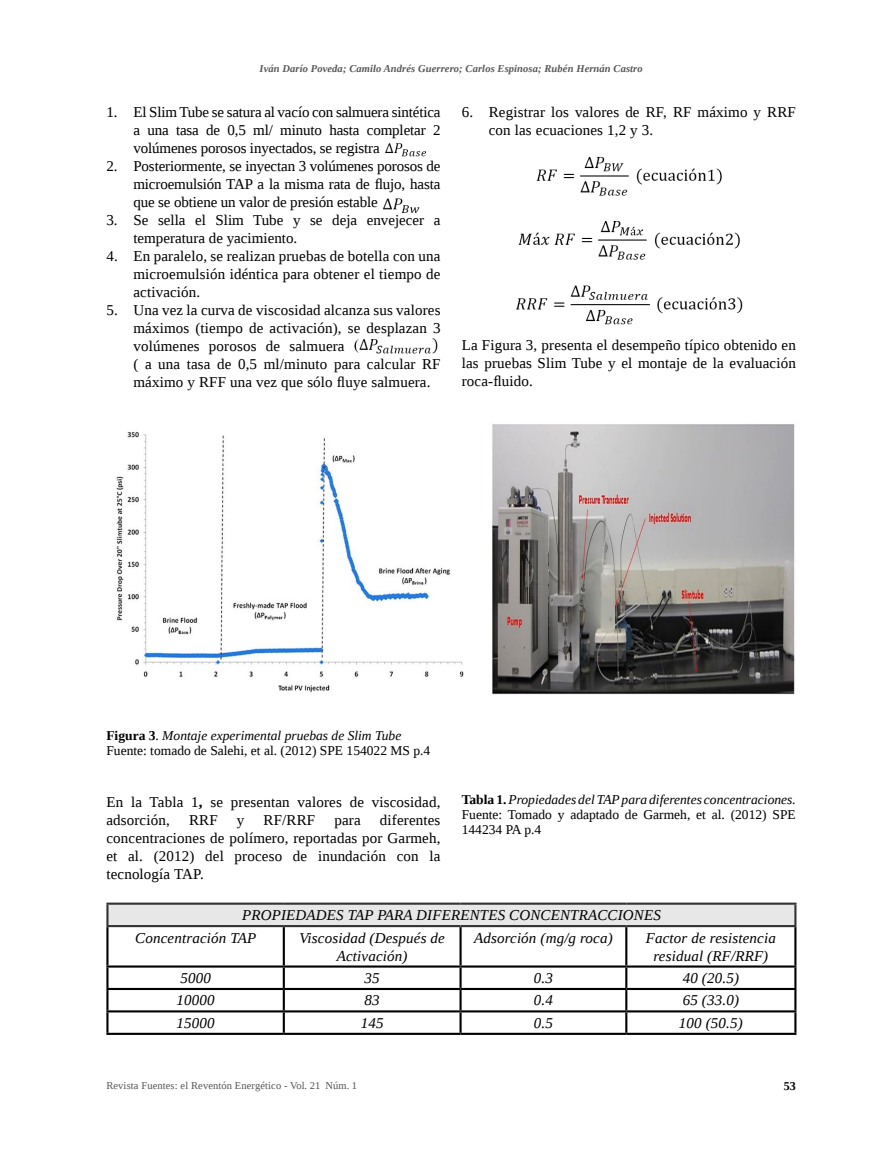
<style>
.page{position:relative;width:881px;height:1149px;background:#fff}
.page>*{position:absolute;margin:0;border:0;box-sizing:border-box;transform-origin:0 0}
.t1{font:15px/18px "Liberation Serif";letter-spacing:.01em;color:#000;text-align:justify}
.t2{font:italic 15px/18px "Liberation Serif";letter-spacing:.01em;color:#000;text-align:center}
.t3{font:13.5px/15px "Liberation Serif";color:#000}
.t4{font:700 12px "Liberation Serif";color:#000}
.t5{font:italic 700 10.5px "Liberation Serif";letter-spacing:.01em;color:#575756}
.t6{font:10.5px "Liberation Serif";letter-spacing:.01em;color:#575756}
.s1{font-weight:700}
.s2{font-style:italic}
</style>
<div class="page">
<img style="left:385px;top:143px;width:41px;height:14px">
<img style="left:383px;top:198px;width:37px;height:15px">
<img style="left:354px;top:338px;width:84px;height:16px">
<img style="left:516px;top:156px;width:227px;height:169px">
<img style="left:116px;top:424px;width:679px;height:271px">
<div style="left:107px;top:903px;width:688px;height:22px;background:#e7e7e7"></div>
<hr style="left:106px;top:902px;width:178px;height:2px;background:#333">
<hr style="left:106px;top:904px;width:2px;height:20px;background:#333">
<hr style="left:284px;top:902px;width:176px;height:2px;background:#333">
<hr style="left:460px;top:902px;width:166px;height:2px;background:#333">
<hr style="left:626px;top:902px;width:170px;height:2px;background:#333">
<hr style="left:794px;top:904px;width:2px;height:20px;background:#333">
<hr style="left:106px;top:924px;width:178px;height:2px;background:#333">
<hr style="left:284px;top:924px;width:176px;height:2px;background:#333">
<hr style="left:460px;top:924px;width:166px;height:2px;background:#333">
<hr style="left:626px;top:924px;width:170px;height:2px;background:#333">
<hr style="left:106px;top:926px;width:2px;height:39px;background:#000">
<hr style="left:282px;top:926px;width:3px;height:39px;background:#000">
<hr style="left:459px;top:926px;width:2px;height:39px;background:#000">
<hr style="left:625px;top:926px;width:2px;height:39px;background:#000">
<hr style="left:794px;top:926px;width:2px;height:39px;background:#000">
<hr style="left:106px;top:965px;width:178px;height:2px;background:#000">
<hr style="left:106px;top:967px;width:2px;height:20px;background:#000">
<hr style="left:284px;top:965px;width:176px;height:2px;background:#000">
<hr style="left:282px;top:967px;width:3px;height:20px;background:#000">
<hr style="left:460px;top:965px;width:166px;height:2px;background:#000">
<hr style="left:459px;top:967px;width:2px;height:20px;background:#000">
<hr style="left:626px;top:965px;width:170px;height:2px;background:#000">
<hr style="left:625px;top:967px;width:2px;height:20px;background:#000">
<hr style="left:794px;top:967px;width:2px;height:20px;background:#000">
<hr style="left:106px;top:987px;width:178px;height:2px;background:#000">
<hr style="left:106px;top:989px;width:2px;height:21px;background:#000">
<hr style="left:284px;top:987px;width:176px;height:2px;background:#000">
<hr style="left:282px;top:989px;width:3px;height:21px;background:#000">
<hr style="left:460px;top:987px;width:166px;height:2px;background:#000">
<hr style="left:459px;top:989px;width:2px;height:21px;background:#000">
<hr style="left:626px;top:987px;width:170px;height:2px;background:#000">
<hr style="left:625px;top:989px;width:2px;height:21px;background:#000">
<hr style="left:794px;top:989px;width:2px;height:21px;background:#000">
<hr style="left:106px;top:1010px;width:178px;height:2px;background:#000">
<hr style="left:106px;top:1012px;width:2px;height:20px;background:#000">
<hr style="left:284px;top:1010px;width:176px;height:2px;background:#000">
<hr style="left:282px;top:1012px;width:3px;height:20px;background:#000">
<hr style="left:460px;top:1010px;width:166px;height:2px;background:#000">
<hr style="left:459px;top:1012px;width:2px;height:20px;background:#000">
<hr style="left:626px;top:1010px;width:170px;height:2px;background:#000">
<hr style="left:625px;top:1012px;width:2px;height:20px;background:#000">
<hr style="left:794px;top:1012px;width:2px;height:20px;background:#000">
<hr style="left:106px;top:1032px;width:178px;height:2px;background:#000">
<hr style="left:284px;top:1032px;width:176px;height:2px;background:#000">
<hr style="left:460px;top:1032px;width:166px;height:2px;background:#000">
<hr style="left:626px;top:1032px;width:170px;height:2px;background:#000">
<p class="t5" style="left:259px;top:62px;width:384px">Iván Darío Poveda; Camilo Andrés Guerrero; Carlos Espinosa; Rubén Hernán Castro</p>
<p class="t1" style="left:133px;top:103px;width:308px;text-indent:-27px">1. El Slim Tube se satura al vacío con salmuera sintética a una tasa de 0,5 ml/ minuto hasta completar 2 volúmenes porosos inyectados, se registra</p>
<p class="t1" style="left:133px;top:157px;width:308px;text-indent:-27px">2. Posteriormente, se inyectan 3 volúmenes porosos de microemulsión TAP a la misma rata de flujo, hasta que se obtiene un valor de presión estable</p>
<p class="t1" style="left:133px;top:211px;width:308px;text-indent:-27px">3. Se sella el Slim Tube y se deja envejecer a temperatura de yacimiento.</p>
<p class="t1" style="left:133px;top:247px;width:308px;text-indent:-27px">4. En paralelo, se realizan pruebas de botella con una microemulsión idéntica para obtener el tiempo de activación.</p>
<p class="t1" style="left:133px;top:301px;width:308px;text-align:left;text-indent:-27px">5. Una vez la curva de viscosidad alcanza sus valores máximos (tiempo de activación), se desplazan 3 volúmenes porosos de salmuera<br>( a una tasa de 0,5 ml/minuto para calcular RF máximo y RFF una vez que sólo fluye salmuera.</p>
<p class="t1" style="left:488px;top:103px;width:308px;text-indent:-27px">6. Registrar los valores de RF, RF máximo y RRF con las ecuaciones 1,2 y 3.</p>
<p class="t1" style="left:461px;top:336px;width:335px">La Figura 3, presenta el desempeño típico obtenido en las pruebas Slim Tube y el montaje de la evaluación roca-fluido.</p>
<p class="t3" style="left:106px;top:728px;width:325px"><span class="s1">Figura 3</span>. <span class="s2">Montaje experimental pruebas de Slim Tube<br></span>Fuente: tomado de Salehi, et al. (2012) SPE 154022 MS p.4</p>
<p class="t1" style="left:106px;top:792px;width:335px">En la Tabla 1<span class="s1">,</span> se presentan valores de viscosidad, adsorción,</p>
<p class="t1" style="left:106px;top:810px;width:335px;text-indent:273px">diferentes concentraciones de polímero, reportadas por Garmeh, et al. (2012) del proceso de inundación con la tecnología TAP.</p>
<p class="t1" style="left:189px;top:810px;width:30px">RRF</p>
<p class="t1" style="left:237px;top:810px;width:9px">y</p>
<p class="t1" style="left:263px;top:810px;width:53px">RF/RRF</p>
<p class="t1" style="left:334px;top:810px;width:28px">para</p>
<p class="t3" style="left:461px;top:791px;width:335px;text-align:justify"><span class="s1">Tabla 1.</span><span class="s2">Propiedades del TAP para diferentes concentraciones.<br></span>Fuente: Tomado y adaptado de Garmeh, et al. (2012) SPE 144234 PA p.4</p>
<p class="t2" style="left:135px;top:903px;width:527px;line-height:22.4px;text-align:left;text-indent:107px">PROPIEDADES TAP PARA DIFERENTES CONCENTRACCIONES<br>Concentración TAP</p>
<p class="t2" style="left:299px;top:928px;width:147px">Viscosidad (Después de<br>Activación)</p>
<p class="t2" style="left:474px;top:928px;width:140px">Adsorción (mg/g roca)</p>
<p class="t2" style="left:645px;top:928px;width:131px">Factor de resistencia residual (RF/RRF)</p>
<p class="t2" style="left:180px;top:968px;width:32px">5000</p>
<p class="t2" style="left:364px;top:968px;width:17px">35</p>
<p class="t2" style="left:533px;top:968px;width:21px">0.3</p>
<p class="t2" style="left:682px;top:968px;width:58px">40 (20.5)</p>
<p class="t2" style="left:176px;top:990px;width:40px">10000</p>
<p class="t2" style="left:364px;top:990px;width:17px">83</p>
<p class="t2" style="left:533px;top:990px;width:21px">0.4</p>
<p class="t2" style="left:682px;top:990px;width:58px">65 (33.0)</p>
<p class="t2" style="left:176px;top:1013px;width:40px">15000</p>
<p class="t2" style="left:360px;top:1013px;width:24px">145</p>
<p class="t2" style="left:533px;top:1013px;width:21px">0.5</p>
<p class="t2" style="left:678px;top:1013px;width:65px">100 (50.5)</p>
<p class="t6" style="left:106px;top:1077px;width:252px">Revista Fuentes: el Reventón Energético <span class="s1">-</span> Vol. 21 Núm. 1</p>
<p class="t4" style="left:783px;top:1077px;width:14px">53</p>
</div>
